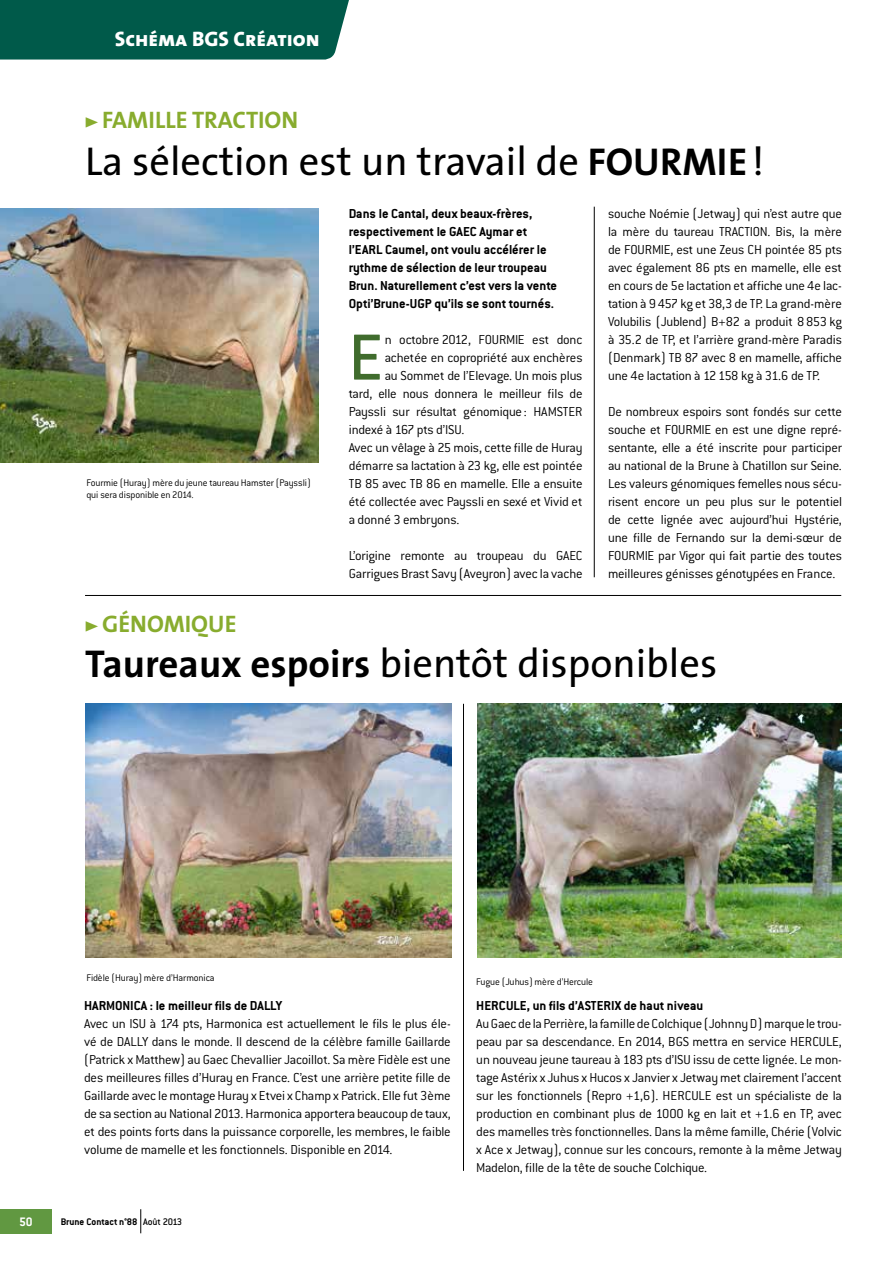
<style>
.page{position:relative;width:893px;height:1263px;background:#fff}
.page>*{position:absolute;margin:0;border:0;box-sizing:border-box;transform-origin:0 0}
.t1{font:500 71.4px "Conduit ITC";color:#406c2d}
.t2{font:40.5px "The Sans";color:#000}
.t3{font:24px "The Sans Bold Caps";color:#88ac2e}
.t4{font:21px "The Sans Extra Bold Caps";color:#fff}
.t5{font:300 14.25px/18px "Conduit ITC";letter-spacing:-.015em;color:#000;text-align:justify}
.t6{font:700 14.25px/18px "Conduit ITC";color:#000}
.t7{font:700 13.5px "Conduit ITC";color:#fff}
.t8{font:300 10.5px/12.6px "Conduit ITC";letter-spacing:-.015em;color:#000}
.t9{font:700 10.5px "Conduit ITC";color:#000}
.s1{font-family:"The Sans Black Caps";font-size:19.5px}
.s2{font-weight:700;font-size:39px}
.s3{font-weight:500}
</style>
<div class="page">
<div style="left:0;top:1209px;width:52px;height:24px;background:#619841"></div>
<svg style="left:140px;top:1209px;width:1px;height:24px"></svg>
<img style="left:0;top:208px;width:318px;height:254px">
<hr style="left:594px;top:207px;width:1px;height:370px;background:#000">
<hr style="left:463px;top:704px;width:1px;height:467px;background:#000">
<hr style="left:85px;top:595px;width:756px;height:1px;background:#000">
<img style="left:85px;top:704px;width:366px;height:253px">
<img style="left:478px;top:704px;width:364px;height:253px">
<div style="left:0;top:0;width:349px;height:60px;background:#005a4a"></div>
<h3 class="t4" style="left:115px;top:21px;width:206px">Schéma BGS Création</h3>
<h3 class="t3" style="left:85px;top:99px;width:215px"><span class="s1">&gt;</span> FAMILLE TRACTION</h3>
<h2 class="t2" style="left:85px;top:128px;width:545px">La sélection est un travail de <span class="s2">FOURMIE</span></h2>
<h2 class="t2" style="left:752px;top:128px;width:14px">!</h2>
<p class="t8" style="left:86px;top:476px;width:226px">Fourmie (Huray) mère du jeune taureau Hamster (Payssli) qui sera disponible en 2014.</p>
<h3 class="t3" style="left:85px;top:603px;width:153px"><span class="s1">&gt;</span> GÉNOMIQUE</h3>
<p class="t6" style="left:349px;top:204px;width:185px">Dans le Cantal, deux beaux-frères, respectivement le GAE C Aymar et l’EAR</p>
<p class="t6" style="left:349px;top:240px;width:210px;text-indent:27px">L Caumel, ont voulu accélérer le rythme de sélection de leur troupeau Brun. Naturellement c’est vers la vente Opti’Brune-UGP qu’ils se sont tournés.</p>
<h1 class="t1" style="left:349px;top:317px;width:36px">E</h1>
<p class="t5" style="left:385px;top:330px;width:199px">n octobre 2012, FOURMIE est donc</p>
<p class="t5" style="left:385px;top:348px;width:199px">achetée en copropriété aux enchères</p>
<p class="t5" style="left:385px;top:366px;width:199px">au Sommet de l’Elevage. Un mois plus</p>
<p class="t5" style="left:349px;top:384px;width:235px">tard, elle nous donnera le meilleur fils de</p>
<p class="t5" style="left:349px;top:402px;width:235px">Payssli sur résultat génomique : HAMSTER</p>
<p class="t5" style="left:349px;top:420px;width:117px">indexé à 167 pts d’ISU.</p>
<p class="t5" style="left:349px;top:438px;width:235px">Avec un vêlage à 25 mois, cette fille de Huray</p>
<p class="t5" style="left:349px;top:456px;width:235px">démarre sa lactation à 23 kg, elle est pointée</p>
<p class="t5" style="left:349px;top:474px;width:235px">TB 85 avec TB 86 en mamelle. Elle a ensuite</p>
<p class="t5" style="left:349px;top:492px;width:235px">été collectée avec Payssli en sexé et Vivid et</p>
<p class="t5" style="left:349px;top:510px;width:112px">a donné 3 embryons.</p>
<p class="t5" style="left:349px;top:546px;width:235px">L’origine remonte au troupeau du GAEC<br>Garrigues Brast Savy (Aveyron) avec la vache</p>
<p class="t5" style="left:608px;top:204px;width:235px">souche Noémie (Jetway) qui n’est autre que la mère du taureau TRACTION. Bis, la mère de FOURMIE, est une Zeus CH pointée 85 pts avec également 86 pts en mamelle, elle est en cours de 5e lactation et affiche une 4e lac&shy;tation à 9457 kg et 38,3 de TP. La grand-mère Volubilis (Jublend) B+82 a produit 8853 kg à 35.2 de TP, et l’arrière grand-mère Paradis (Denmark) TB 87 avec 8 en mamelle, affiche une 4e lactation à 12158 kg à 31.6 de TP.</p>
<p class="t5" style="left:608px;top:402px;width:235px">De nombreux espoirs sont fondés sur cette souche et FOURMIE en est une digne repré&shy;sentante, elle a été inscrite pour participer au national de la Brune à Chatillon sur Seine.<br>Les valeurs génomiques femelles nous sécu&shy;risent encore un peu plus sur le potentiel de cette lignée avec aujourd’hui Hystérie, une fille de Fernando sur la demi-sœur de FOURMIE par Vigor qui fait partie des toutes meilleures génisses génotypées en France.</p>
<h2 class="t2" style="left:85px;top:630px;width:634px"><span class="s2">Taureaux espoirs</span> bientôt disponibles</h2>
<p class="t8" style="left:86px;top:971px;width:130px">Fidèle (Huray) mère d’Harmonica</p>
<p class="t6" style="left:84px;top:996px;width:199px">HARMONICA : le meilleur fils de DALLY</p>
<p class="t5" style="left:84px;top:1014px;width:368px">Avec un ISU à 174 pts, Harmonica est actuellement le fils le plus éle&shy;vé de DALLY dans le monde. Il descend de la célèbre famille Gaillarde (Patrick x Matthew) au Gaec Chevallier Jacoillot. Sa mère Fidèle est une des meilleures filles d’Huray en France. C’est une arrière petite fille de Gaillarde avec le montage Huray x Etvei x Champ x Patrick. Elle fut 3ème de sa section au National 2013. Harmonica apportera beaucoup de taux, et des points forts dans la puissance corporelle, les membres, le faible volume de mamelle et les fonctionnels. Disponible en 2014.</p>
<p class="t7" style="left:19px;top:1214px;width:15px">50</p>
<p class="t9" style="left:61px;top:1215px;width:123px">Brune Contact n°88 <span class="s3">Août 2013</span></p>
<p class="t8" style="left:476px;top:975px;width:118px">Fugue (Juhus) mère d’Hercule</p>
<p class="t6" style="left:476px;top:996px;width:104px">HERCULE, un fils d’ASTER</p>
<p class="t6" style="left:611px;top:996px;width:94px">IX de haut niveau</p>
<p class="t5" style="left:476px;top:1014px;width:367px">Au Gaec de la Perrière, la famille de Colchique (Johnny D) marque le trou&shy;peau par sa descendance. En 2014, BGS mettra en service HERCULE, un nouveau jeune taureau à 183 pts d’ISU issu de cette lignée. Le mon&shy;tage Astérix x Juhus x Hucos x Janvier x Jetway met clairement l’accent sur les fonctionnels (Repro +1,6). HERCULE est un spécialiste de la production en combinant plus de 1000 kg en lait et +1.6 en TP, avec des mamelles très fonctionnelles. Dans la même famille, Chérie (Volvic x Ace x Jetway), connue sur les concours, remonte à la même Jetway Madelon, fille de la tête de souche Colchique.</p>
</div>
